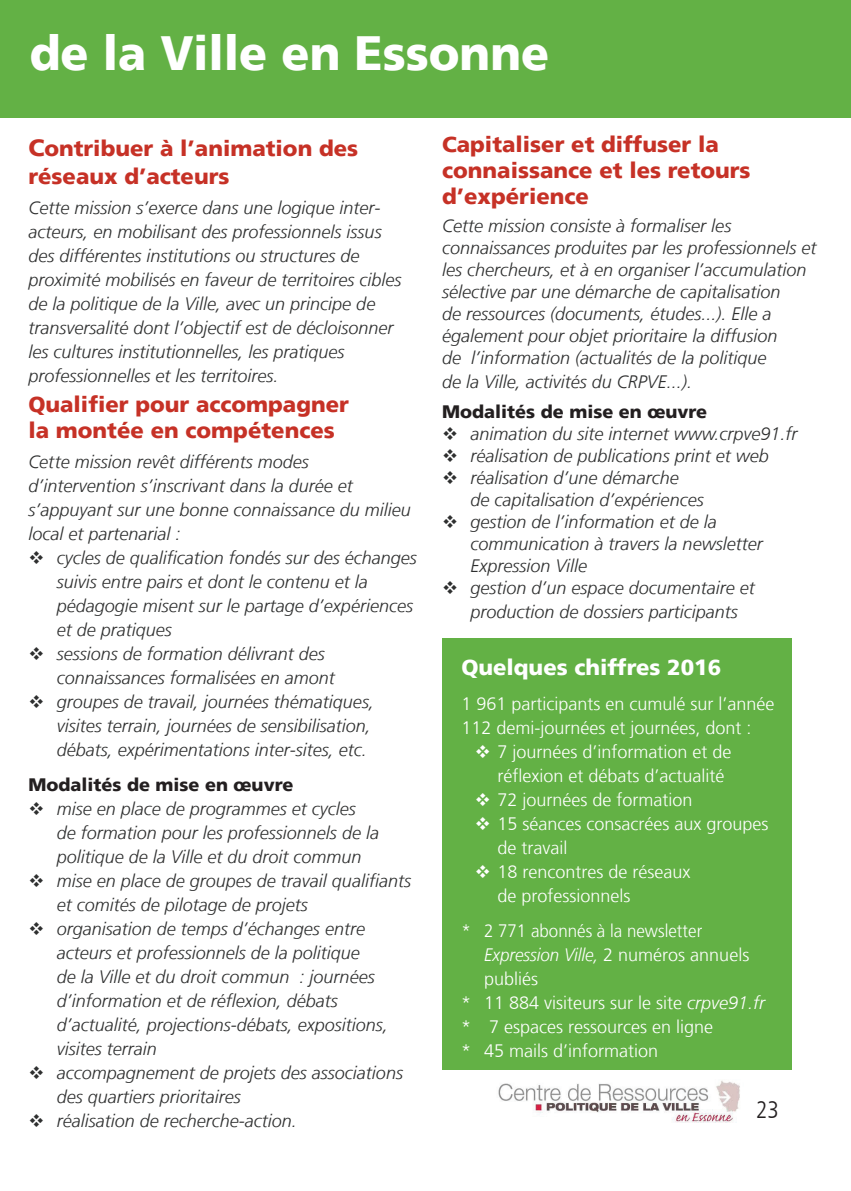
<style>
.page{position:relative;width:851px;height:1191px;background:#fff}
.page>*{position:absolute;margin:0;border:0;box-sizing:border-box;transform-origin:0 0}
.t1{font:900 48px "Frutiger LT";color:#fff;scale:.96 1}
.t2{font:300 condensed 24px "Frutiger LT";color:#231f20}
.t3{font:900 22px/26px "Frutiger LT";color:#c63126}
.t4{font:900 22px "Frutiger LT";color:#fff}
.t5{font:italic 300 18px/24px "Frutiger LT";color:#2e2f2f}
.t6{font:300 18px "Frutiger LT";color:#fff}
.t7{font:900 18px "Frutiger LT";color:#231f20}
.t8{font:italic 300 18px "Frutiger LT";color:#fff;scale:.94 1}
.t9{font:300 18px "Frutiger LT";color:#fff;scale:.94 1}
.s1{font-size:24px}
.s2{font-style:normal}
.s3{font-style:italic}
</style>
<div class="page">
<img style="left:498px;top:1080px;width:242px;height:42px">
<div style="left:0;top:0;width:850px;height:117px;background:#63b145"></div>
<div style="left:442px;top:638px;width:349px;height:432px;background:#63b145"></div>
<h1 class="t1" style="left:30px;top:24px;width:542px">de la Ville en Essonne</h1>
<p class="t3" style="left:28px;top:135px;width:331px;line-height:28px"><span class="s1">C</span>ontribuer à l’animation des réseaux d’acteurs</p>
<p class="t5" style="left:28px;top:196px;width:374px">Cette mission s’exerce dans une logique inter&shy;acteurs, en mobilisant des professionnels issus des différentes institutions ou structures de proximité mobilisés en faveur de territoires cibles de la politique de la Ville, avec un principe de transversalité dont l’objectif est de décloisonner les cultures institutionnelles, les pratiques professionnelles et les territoires.</p>
<p class="t3" style="left:28px;top:391px;width:322px">Qualifier pour accompagner la montée en compétences</p>
<p class="t5" style="left:28px;top:450px;width:384px">Cette mission revêt différents modes d’intervention s’inscrivant dans la durée et s’appuyant sur une bonne connaissance du milieu local et partenarial :</p>
<p class="t5" style="left:57px;top:546px;width:361px">cycles de qualification fondés sur des échanges suivis entre pairs et dont le contenu et la pédagogie misent sur le partage d’expériences et de pratiques<br>sessions de formation délivrant des connaissances formalisées en amont<br>groupes de travail, journées thématiques, visites terrain, journées de sensibilisation, débats, expérimentations inter-sites, etc.</p>
<p class="t7" style="left:28px;top:774px;width:266px">Modalités de mise en œuvre</p>
<p class="t5" style="left:57px;top:797px;width:356px">mise en place de programmes et cycles<br>de formation pour les professionnels de la politique de la Ville et du droit commun<br>mise en place de groupes de travail qualifiants et comités de pilotage de projets<br>organisation de temps d’échanges entre acteurs et professionnels de la politique<br>de la Ville et du droit commun : journées d’information et de réflexion, débats d’actualité, projections-débats, expositions, visites terrain<br>accompagnement de projets des associations des quartiers prioritaires<br>réalisation de recherche-action.</p>
<p class="t3" style="left:442px;top:132px;width:310px">Capitaliser et diffuser la connaissance et les retours d’expérience</p>
<p class="t5" style="left:442px;top:215px;width:376px;line-height:22px">Cette mission consiste à formaliser les connaissances produites par les professionnels et les chercheurs, et à en organiser l’accumulation sélective par une démarche de capitalisation<br>de ressources (documents, études...). Elle a également pour objet prioritaire la diffusion<br>de l’information (actualités de la politique</p>
<p class="t5" style="left:442px;top:370px;width:251px">de la Ville, activités du CRPVE...).</p>
<p class="t7" style="left:442px;top:400px;width:266px">Modalités de mise en œuvre</p>
<p class="t5" style="left:470px;top:423px;width:328px;line-height:22px">animation du site internet www.crpve91.fr réalisation de publications print et web réalisation d’une démarche<br>de capitalisation d’expériences<br>gestion de l’information et de la communication à travers la newsletter Expression Ville<br>gestion d’un espace documentaire et</p>
<p class="t5" style="left:470px;top:600px;width:269px">production de dossiers participants</p>
<p class="t4" style="left:461px;top:653px;width:261px">Quelques chiffres 2016</p>
<p class="t6" style="left:461px;top:693px;width:315px">1 961 participants en cumulé sur l’année</p>
<p class="t6" style="left:461px;top:717px;width:292px">112 demi-journées et journées, dont :</p>
<p class="t6" style="left:497px;top:741px;width:236px">7 journées d’information et de</p>
<p class="t6" style="left:497px;top:765px;width:228px">réflexion et débats d’actualité</p>
<p class="t6" style="left:497px;top:789px;width:197px">72 journées de formation</p>
<p class="t6" style="left:497px;top:813px;width:273px">15 séances consacrées aux groupes</p>
<p class="t6" style="left:497px;top:837px;width:71px">de travail</p>
<p class="t6" style="left:497px;top:861px;width:195px">18 rencontres de réseaux</p>
<p class="t6" style="left:497px;top:885px;width:135px">de professionnels</p>
<p class="t9" style="left:461px;top:921px;width:258px">* 2 771 abonnés à la newsletter</p>
<p class="t8" style="left:484px;top:945px;width:284px">Expression Ville, <span class="s2">2 numéros annuels</span></p>
<p class="t6" style="left:484px;top:969px;width:56px">publiés</p>
<p class="t6" style="left:461px;top:993px;width:305px">* 11 884 visiteurs sur le site <span class="s3">crpve91.fr</span></p>
<p class="t6" style="left:461px;top:1017px;width:253px">* 7 espaces ressources en ligne</p>
<p class="t6" style="left:461px;top:1041px;width:198px">* 45 mails d’information</p>
<h2 class="t2" style="left:755px;top:1096px;width:25px">23</h2>
</div>
